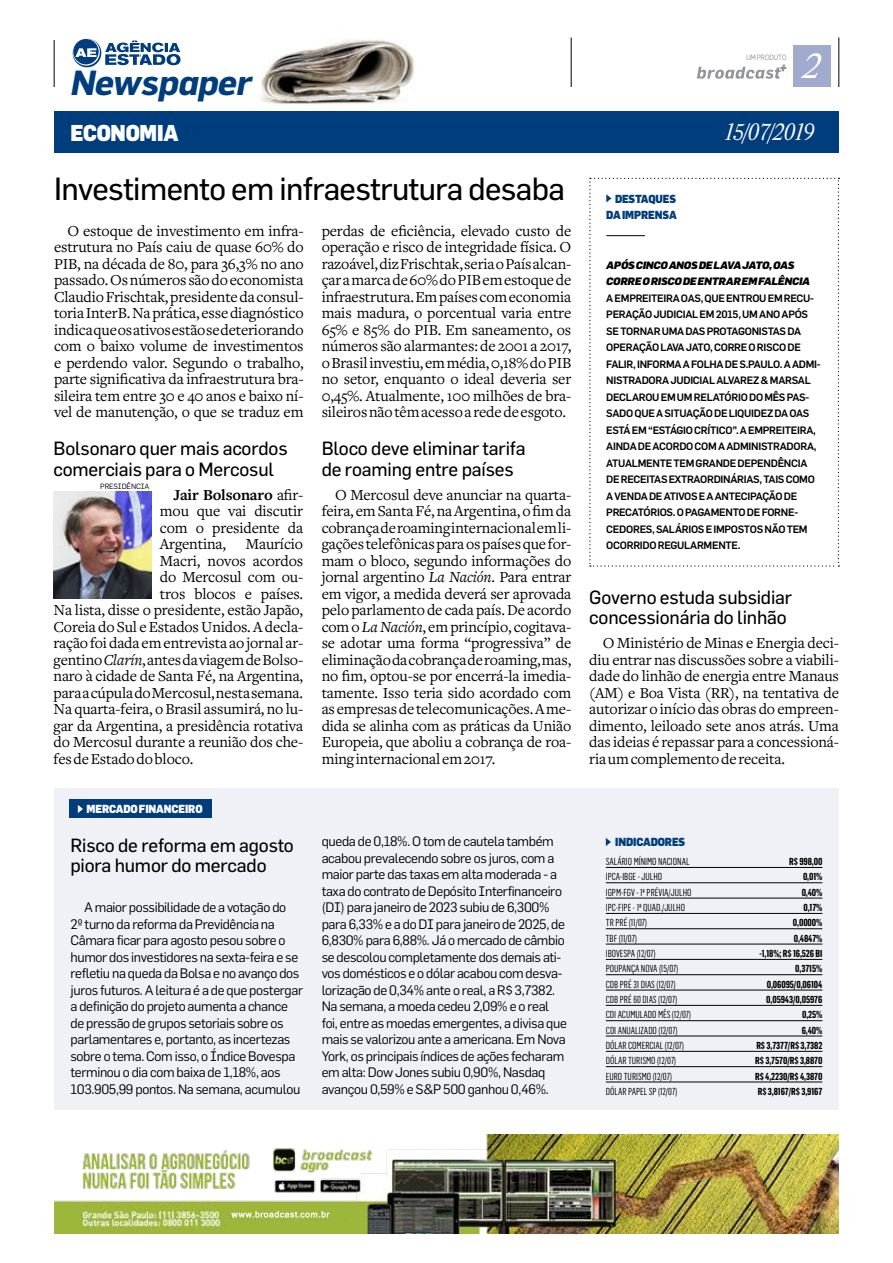
<style>
.page{position:relative;width:893px;height:1263px;background:#fff}
.page>*{position:absolute;margin:0;border:0;box-sizing:border-box;transform-origin:0 0}
.t1{font:italic 34.5px "Estado Headline";color:#fff}
.t2{font:italic 700 34.2px "Flama";letter-spacing:-.02em;color:#003d7d}
.t3{font:31.5px "Flama Basic";letter-spacing:-.02em;color:#000}
.t4{font:italic 23.1px "Estado Headline";letter-spacing:-.025em;color:#fff;scale:.9 1}
.t5{font:900 22.5px "Flama";letter-spacing:-.01em;color:#fff;scale:.9 1}
.t6{font:18.75px/20.2px "Flama Basic";letter-spacing:-.01em;color:#000}
.t7{font:15.9px/16.5px "Freight Text";letter-spacing:-.01em;color:#000;text-align:justify}
.t8{font:700 15.9px "Freight Text";letter-spacing:-.01em;color:#000}
.t9{font:13.5px/16.5px "Flama";letter-spacing:-.025em;color:#000}
.t10{font:900 11.55px/16.5px "Flama";letter-spacing:-.01em;color:#003d7d;text-align:right;scale:.9 1}
.t11{font:900 11.55px "Flama";letter-spacing:-.01em;color:#fff;scale:.9 1}
.t12{font:500 10.5px/16.5px "Flama";letter-spacing:-.025em;color:#000}
.t13{font:9.9px/15.3px "Flama Condensed";color:#000}
.t14{font:700 9.9px/15.3px "Flama Condensed";letter-spacing:-.01em;color:#000;text-align:right}
.t15{font:7.5px "Flama";color:#000}
.t16{font:7.5px "Flama";letter-spacing:-.015em;color:#939598;scale:.9 1}
.s1{font-weight:400}
.s2{font-style:italic}
.s3{font-weight:900;font-style:italic}
</style>
<div class="page">
<img style="left:244px;top:39px;width:182px;height:73px">
<div style="left:793px;top:46px;width:38px;height:41px;background:#a0abcd"></div>
<div style="left:54px;top:112px;width:785px;height:41px;background:#003d7d"></div>
<hr style="left:54px;top:40px;width:1px;height:47px;background:#000">
<hr style="left:571px;top:38px;width:1px;height:49px;background:#000">
<hr style="left:839px;top:38px;width:1px;height:49px;background:#000">
<svg style="left:72px;top:39px;width:109px;height:28px"></svg>
<svg style="left:697px;top:65px;width:90px;height:14px"></svg>
<img style="left:54px;top:1135px;width:785px;height:99px">
<img style="left:235px;top:1205px;width:121px;height:13px">
<div style="left:54px;top:788px;width:785px;height:322px;background:#f0f1f7"></div>
<div style="left:70px;top:800px;width:142px;height:18px;background:#003d7d"></div>
<svg style="left:78px;top:805px;width:5px;height:8px"></svg>
<hr style="left:606px;top:882px;width:216px;height:1px;background:#000">
<hr style="left:606px;top:867px;width:216px;height:1px;background:#000">
<hr style="left:606px;top:898px;width:216px;height:1px;background:#000">
<hr style="left:606px;top:913px;width:216px;height:1px;background:#000">
<hr style="left:606px;top:928px;width:216px;height:1px;background:#000">
<hr style="left:606px;top:944px;width:216px;height:1px;background:#000">
<hr style="left:606px;top:959px;width:216px;height:1px;background:#000">
<hr style="left:606px;top:974px;width:216px;height:1px;background:#000">
<hr style="left:606px;top:990px;width:216px;height:1px;background:#000">
<hr style="left:606px;top:1005px;width:216px;height:1px;background:#000">
<hr style="left:606px;top:1020px;width:216px;height:1px;background:#000">
<hr style="left:606px;top:1036px;width:216px;height:1px;background:#000">
<hr style="left:606px;top:1051px;width:216px;height:1px;background:#000">
<hr style="left:606px;top:1066px;width:216px;height:1px;background:#000">
<hr style="left:606px;top:1082px;width:216px;height:1px;background:#000">
<svg style="left:606px;top:838px;width:5px;height:8px"></svg>
<svg style="left:589px;top:178px;width:250px;height:389px"></svg>
<hr style="left:606px;top:235px;width:39px;height:1px;background:#000">
<img style="left:53px;top:491px;width:98px;height:107px">
<p class="t2" style="left:70px;top:62px;width:182px">Newspaper</p>
<p class="t5" style="left:70px;top:116px;width:122px">ECONOMIA</p>
<p class="t3" style="left:54px;top:167px;width:513px">Investimento em infraestrutura desaba</p>
<p class="t7" style="left:54px;top:222px;width:251px;text-indent:14px">O estoque de investimento em infra&shy;estrutura no País caiu de quase 60% do PIB, na década de 80, para 36,3% no ano passado. Os números são do economista Claudio Frischtak, presidente da consul&shy;toria InterB. Na prática, esse diagnóstico indica que os ativos estão se deteriorando com o baixo volume de investimentos e perdendo valor. Segundo o trabalho, parte significativa da infraestrutura bra&shy;sileira tem entre 30 e 40 anos e baixo ní&shy;vel de manutenção, o que se traduz em</p>
<p class="t7" style="left:322px;top:222px;width:251px">perdas de eficiência, elevado custo de operação e risco de integridade física. O razoável, diz Frischtak, seria o País alcan&shy;çar a marca de 60% do PIB em estoque de infraestrutura. Em países com economia mais madura, o porcentual varia entre 65% e 85% do PIB. Em saneamento, os números são alarmantes: de 2001 a 2017, o Brasil investiu, em média, 0,18% do PIB no setor, enquanto o ideal deveria ser 0,45%. Atualmente, 100 milhões de bra&shy;sileiros não têm acesso a rede de esgoto.</p>
<p class="t6" style="left:54px;top:437px;width:236px">Bolsonaro quer mais acordos comerciais para o Mercosul</p>
<p class="t8" style="left:173px;top:486px;width:131px">Jair Bolsonaro <span class="s1">afir-</span></p>
<p class="t7" style="left:160px;top:503px;width:145px">mou que vai discutir</p>
<p class="t7" style="left:160px;top:519px;width:145px">com o presidente da</p>
<p class="t7" style="left:160px;top:536px;width:145px">Argentina, Maurício</p>
<p class="t7" style="left:160px;top:552px;width:145px">Macri, novos acordos</p>
<p class="t7" style="left:160px;top:569px;width:145px">do Mercosul com ou-</p>
<p class="t7" style="left:160px;top:585px;width:145px">tros blocos e países.</p>
<p class="t7" style="left:54px;top:602px;width:251px">Na lista, disse o presidente, estão Japão,</p>
<p class="t7" style="left:54px;top:618px;width:251px">Coreia do Sul e Estados Unidos. A decla-</p>
<p class="t7" style="left:54px;top:635px;width:251px">ração foi dada em entrevista ao jornal ar-</p>
<p class="t7" style="left:54px;top:651px;width:251px">gentino <span class="s2">Clarín</span>, antes da viagem de Bolso-</p>
<p class="t7" style="left:54px;top:668px;width:251px">naro à cidade de Santa Fé, na Argentina,</p>
<p class="t7" style="left:54px;top:684px;width:251px">para a cúpula do Mercosul, nesta semana.</p>
<p class="t7" style="left:54px;top:701px;width:251px">Na quarta-feira, o Brasil assumirá, no lu-</p>
<p class="t7" style="left:54px;top:717px;width:251px">gar da Argentina, a presidência rotativa</p>
<p class="t7" style="left:54px;top:734px;width:251px">do Mercosul durante a reunião dos che-</p>
<p class="t7" style="left:54px;top:750px;width:141px">fes de Estado do bloco.</p>
<p class="t15" style="left:100px;top:482px;width:10px">Presid</p>
<p class="t15" style="left:127px;top:482px;width:10px">ência</p>
<p class="t11" style="left:87px;top:800px;width:131px">MERCADO FINANCEIRO</p>
<p class="t6" style="left:322px;top:437px;width:205px">Bloco deve eliminar tarifa de roaming entre países</p>
<p class="t7" style="left:322px;top:486px;width:251px;text-indent:14px">O Mercosul deve anunciar na quarta&shy;feira, em Santa Fé, na Argentina, o fim da cobrança de roaming internacional em li&shy;gações telefônicas para os países que for&shy;mam o bloco, segundo informações do jornal argentino <span class="s2">La Nación</span>. Para entrar em vigor, a medida deverá ser aprovada pelo parlamento de cada país. De acordo com o <span class="s2">La Nación</span>, em princípio, cogitava&shy;se adotar uma forma “progressiva” de eliminação da cobrança de roaming, mas, no fim, optou-se por encerrá-la imedia&shy;tamente. Isso teria sido acordado com as empresas de telecomunicações. A me&shy;dida se alinha com as práticas da União Europeia, que aboliu a cobrança de roa&shy;ming internacional em 2017.</p>
<p class="t16" style="left:746px;top:53px;width:46px">UM PRODUTO</p>
<p class="t1" style="left:802px;top:50px;width:20px">2</p>
<p class="t10" style="left:606px;top:189px;width:80px">DESTAQUES<br>DA IMPRENSA</p>
<p class="t4" style="left:725px;top:122px;width:101px">15/07/2019</p>
<p class="t12" style="left:606px;top:256px;width:216px"><span class="s3">APÓS CINCO ANOS DE LAVA JATO, OAS CORRE O RISCO DE ENTRAR EM FAL ÊNCIA<br></span>A EMPREITEIRA OAS, QUE ENTROU EM RECU-PERAÇÃO JUDICIAL EM 2015, UM ANO APÓS SE TORNAR UMA DAS PROTAGONISTAS DA OPERAÇÃO LAVA JATO, CORRE O RISCO DE FALIR, INFORMA A FOLHA DE S.PAULO. A ADMI-NISTRADORA JUDICIAL ALVAREZ &amp; MARSAL DECLAROU EM UM RELATÓRIO DO MÊS PAS-SADO QUE A SITUAÇÃO DE LIQUIDEZ DA OAS ESTÁ EM “ESTÁGIO CRÍTICO”. A EMPREITEIRA, AINDA DE ACORDO COM A ADMINISTRADORA, ATUALMENTE TEM GRANDE DEPENDÊNCIA DE RECEITAS EXTRAO RDINÁRIAS, TAIS COMO A VENDA DE ATIVOS E A ANTECIPAÇÃO DE PRECATÓRIOS. O PAGAMENTO DE FORNE-CEDORES, SALÁRIOS E IMPOSTOS NÃO TEM OCORRIDO REGULARMENTE.</p>
<p class="t6" style="left:589px;top:586px;width:204px">Governo estuda subsidiar concessionária do linhão</p>
<p class="t7" style="left:589px;top:635px;width:251px;text-indent:14px">O Ministério de Minas e Energia deci&shy;diu entrar nas discussões sobre a viabili&shy;dade do linhão de energia entre Manaus (AM) e Boa Vista (RR), na tentativa de autorizar o início das obras do empreen&shy;dimento, leiloado sete anos atrás. Uma das ideias é repassar para a concessioná&shy;ria um complemento de receita.</p>
<p class="t9" style="left:322px;top:833px;width:247px">queda de 0,18%. O tom de cautela também acabou prevalecendo sobre os juros, com a maior parte das taxas em alta moderada - a taxa do contrato de Depósito Interfinanceiro (DI) para janeiro de 2023 subiu de 6,300% para 6,33% e a do DI para janeiro de 2025, de 6,830% para 6,88%. Já o mercado de câmbio se descolou completamente dos demais ati&shy;vos domésticos e o dólar acabou com desva&shy;lorização de 0,34% ante o real, a R$ 3,7382.<br>Na semana, a moeda cedeu 2,09% e o real foi, entre as moedas emergentes, a divisa que mais se valorizou ante a americana. Em Nova York, os principais índices de ações fecharam em alta: Dow Jones subiu 0,90%, Nasdaq avançou 0,59% e S&amp;P 500 ganhou 0,46%.</p>
<p class="t6" style="left:70px;top:833px;width:225px">Risco de reforma em agosto</p>
<p class="t10" style="left:615px;top:833px;width:79px">INDICADORES</p>
<p class="t6" style="left:70px;top:854px;width:198px">piora humor do mercado</p>
<p class="t13" style="left:606px;top:853px;width:87px">SALÁRIO MÍNIMO NACIONAL<br>IPCA-IBGE - JULHO<br>IGPM-FGV - 1ª PRÉVIA/JULHO<br>IPC-FIPE - 1ª QUAD./JULHO<br>TR PRÉ (11/07)<br>TBF (11/07)<br>IB OVESPA (12/07)<br>POUPANÇA NOVA (15/07)<br>CDB PRÉ 31 DIAS (12/07)<br>CDB PRÉ 60 DIAS (12/07)<br>CDI ACUMULADO MÊS (12/07)<br>CDI ANUALIZADO (12/07)<br>DÓLAR COMERCIAL (12/07)<br>DÓLAR TURISMO (12/07)<br>EURO TURISMO (12/07)<br>DÓLAR PAPEL SP (12/07)</p>
<p class="t14" style="left:755px;top:853px;width:69px">R$ 998,00<br>0,01%<br>0,40%<br>0,17%<br>0,0000%<br>0,4847%<br>-1,18%; R$ 16,526 bi<br>0,3715%<br>0,06095/0,06104<br>0,05943/0,05976<br>0,25%<br>6,40%<br>R$ 3,7377/R$ 3,7382<br>R$ 3,7570/R$ 3,8870<br>R$ 4,2230/R$ 4,3870<br>R$ 3,8167/R$ 3,9167</p>
<p class="t9" style="left:70px;top:899px;width:234px;text-indent:14px">A maior possibilidade de a votação do<br>2º turno da reforma da Previdência na Câmara ficar para agosto pesou sobre o humor dos investidores na sexta-feira e se refletiu na queda da Bolsa e no avanço dos juros futuros. A leitura é a de que postergar a definição do projeto aumenta a chance de pressão de grupos setoriais sobre os parlamentares e, portanto, as incertezas sobre o tema. Com isso, o Índice Bovespa terminou o dia com baixa de 1,18%, aos 103.905,99 pontos. Na semana, acumulou</p>
</div>
